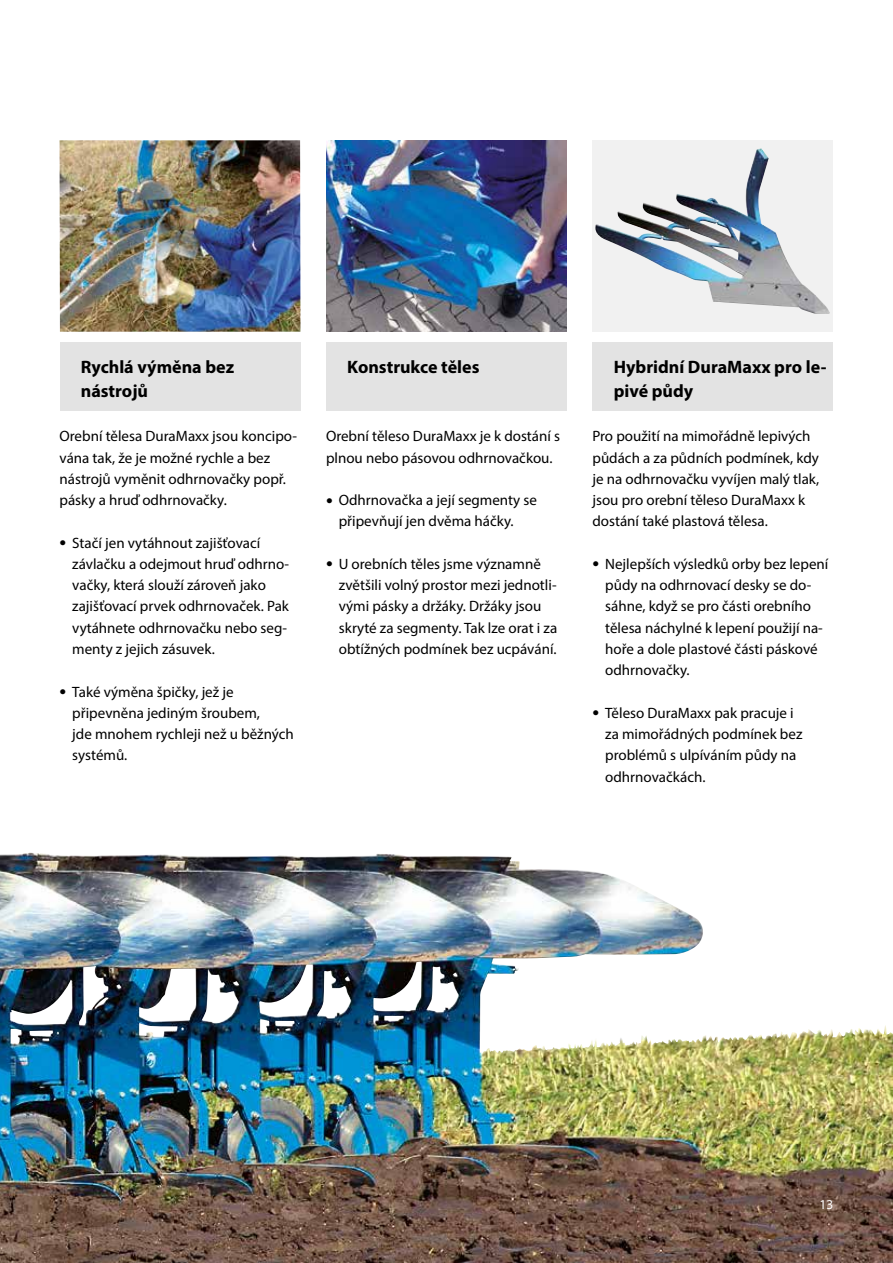
<style>
.page{position:relative;width:893px;height:1263px;background:#fff}
.page>*{position:absolute;margin:0;border:0;box-sizing:border-box;transform-origin:0 0}
.t1{font:700 18px/24px "Myriad Pro";color:#000}
.t2{font:15px/21.3px "Myriad Pro";color:#000}
.t3{font:13.5px "Myriad Pro";color:#fff}
.s1{font-size:24px}
</style>
<div class="page">
<div style="left:592px;top:140px;width:241px;height:192px;background:#f1f1f1"></div>
<img style="left:595px;top:149px;width:167px;height:156px">
<img style="left:60px;top:140px;width:240px;height:192px">
<img style="left:326px;top:141px;width:241px;height:191px">
<img style="left:0;top:853px;width:893px;height:410px">
<div style="left:60px;top:342px;width:240px;height:68px;background:#e3e3e3"></div>
<div style="left:326px;top:342px;width:241px;height:68px;background:#e3e3e3"></div>
<div style="left:592px;top:342px;width:241px;height:68px;background:#e3e3e3"></div>
<p class="t1" style="left:81px;top:354px;width:155px">Rychlá výměna bez nástrojů</p>
<p class="t1" style="left:347px;top:354px;width:134px">Konstrukce těles</p>
<p class="t1" style="left:614px;top:354px;width:214px">Hybridní DuraMaxx pro le&shy;pivé půdy</p>
<p class="t2" style="left:60px;top:425px;width:239px">Orební tělesa DuraMaxx jsou koncipo&shy;vána tak, že je možné rychle a bez nástrojů vyměnit odhrnovačky popř. pásky a hruď odhrnovačky.</p>
<p class="t2" style="left:72px;top:532px;width:218px;text-indent:-13px"><span class="s1">•</span> Stačí jen vytáhnout zajišťovací závlačku a odejmout hruď odhrno&shy;vačky, která slouží zároveň jako zajišťovací prvek odhrnovaček. Pak vytáhnete odhrnovačku nebo seg&shy;menty z jejich zásuvek.</p>
<p class="t2" style="left:72px;top:681px;width:223px;text-indent:-13px"><span class="s1">•</span> Také výměna špičky, jež je připevněna jediným šroubem,<br>jde mnohem rychleji než u běžných systémů.</p>
<p class="t2" style="left:592px;top:425px;width:228px">Pro použití na mimořádně lepivých půdách a za půdních podmínek, kdy je na odhrnovačku vyvíjen malý tlak, jsou pro orební těleso DuraMaxx k dostání také plastová tělesa.</p>
<p class="t2" style="left:605px;top:553px;width:225px;text-indent:-13px"><span class="s1">•</span> Nejlepších výsledků orby bez lepení půdy na odhrnovací desky se do&shy;sáhne, když se pro části orebního tělesa náchylné k lepení použijí na&shy;hoře a dole plastové části páskové odhrnovačky.</p>
<p class="t2" style="left:605px;top:702px;width:199px;text-indent:-13px"><span class="s1">•</span> Těleso DuraMaxx pak pracuje i za mimořádných podmínek bez problémů s ulpíváním půdy na odhrnovačkách.</p>
<p class="t2" style="left:326px;top:425px;width:236px">Orební těleso DuraMaxx je k dostání s plnou nebo pásovou odhrnovačkou.</p>
<p class="t2" style="left:339px;top:489px;width:200px;text-indent:-13px"><span class="s1">•</span> Odhrnovačka a její segmenty se připevňují jen dvěma háčky.</p>
<p class="t2" style="left:339px;top:553px;width:220px;text-indent:-13px"><span class="s1">•</span> U orebních těles jsme významně zvětšili volný prostor mezi jednotli&shy;vými pásky a držáky. Držáky jsou skryté za segmenty. Tak lze orat i za obtížných podmínek bez ucpávání.</p>
<p class="t3" style="left:820px;top:1196px;width:15px">13</p>
</div>
